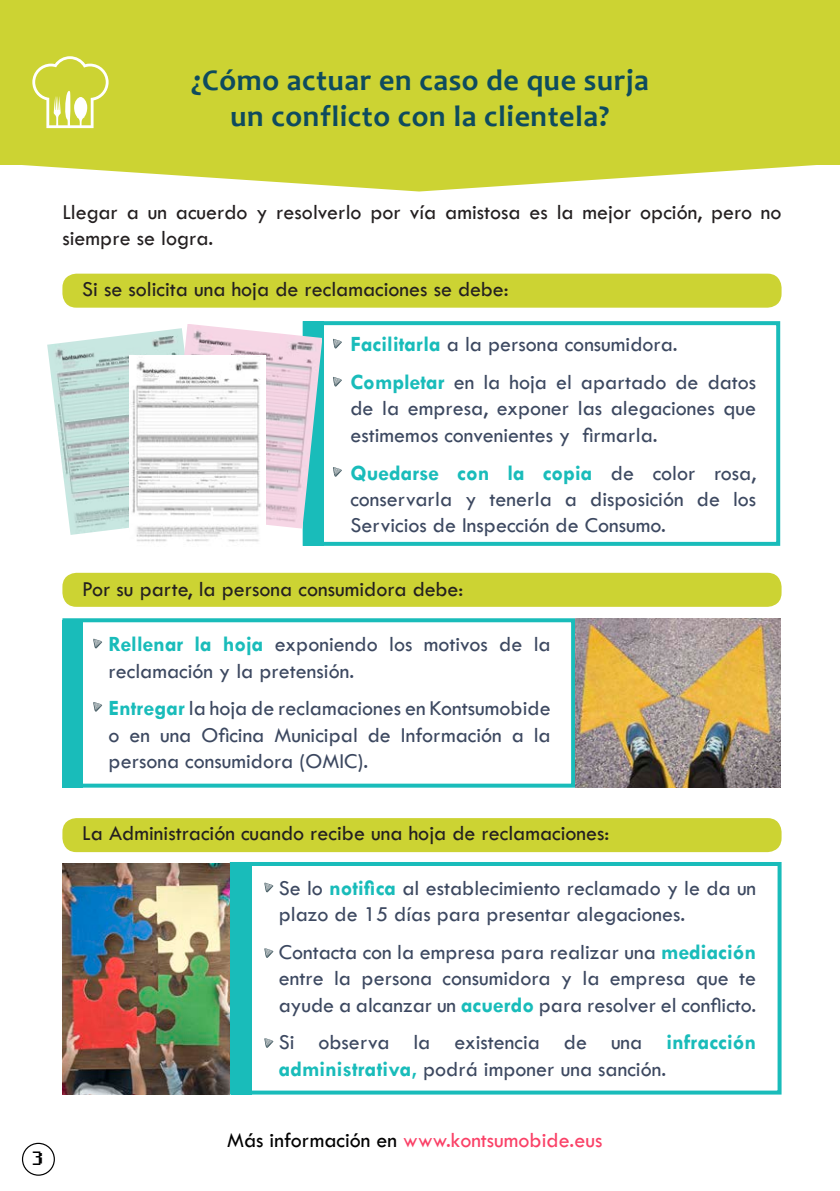
<style>
.page{position:relative;width:840px;height:1191px;background:#fff}
.page>*{position:absolute;margin:0;border:0;box-sizing:border-box;transform-origin:0 0}
.t1{font:48px "Game Over";color:#000001}
.t2{font:700 30px/36px "Candara";letter-spacing:.02em;color:#0e4b5e;text-align:center}
.t3{font:22px/26.4px "Tw Cen";color:#3c4860;text-align:justify}
.t4{font:22px/26.4px "Tw Cen";color:#231f20}
.t5{font:22px "Tw Cen";color:#fa4066}
.s1{font-weight:700;color:#19bcba}
.s2{color:#000001}
</style>
<div class="page">
<div style="left:302px;top:321px;width:477px;height:225px;border:4px solid #19bcba"></div>
<div style="left:62px;top:618px;width:512px;height:169px;border:4px solid #19bcba"></div>
<div style="left:230px;top:862px;width:551px;height:232px;border:4px solid #19bcba"></div>
<div style="left:0;top:0;width:839px;height:164px;background:#ccd333"></div>
<svg style="left:0;top:79px;width:839px;height:112px"></svg>
<div style="left:62px;top:274px;width:719px;height:34px;background:#ccd333;border-radius:14px"></div>
<div style="left:62px;top:573px;width:719px;height:34px;background:#ccd333;border-radius:14px"></div>
<div style="left:62px;top:818px;width:719px;height:34px;background:#ccd333;border-radius:14px"></div>
<svg style="left:93px;top:638px;width:9px;height:10px"></svg>
<svg style="left:93px;top:702px;width:9px;height:9px"></svg>
<svg style="left:264px;top:882px;width:9px;height:10px"></svg>
<svg style="left:264px;top:948px;width:9px;height:10px"></svg>
<svg style="left:264px;top:1038px;width:9px;height:10px"></svg>
<img style="left:574px;top:618px;width:205px;height:169px">
<div style="left:22px;top:1142px;width:33px;height:33px;border:1px solid #000001;border-radius:50%"></div>
<img style="left:62px;top:863px;width:168px;height:231px">
<svg style="left:333px;top:339px;width:8px;height:9px"></svg>
<svg style="left:333px;top:377px;width:8px;height:10px"></svg>
<svg style="left:333px;top:467px;width:8px;height:10px"></svg>
<svg style="left:32px;top:56px;width:76px;height:72px"></svg>
<div style="left:302px;top:321px;width:21px;height:225px;background:#19bcba"></div>
<div style="left:62px;top:620px;width:21px;height:167px;background:#19bcba"></div>
<div style="left:231px;top:863px;width:21px;height:231px;background:#19bcba"></div>
<img style="left:47px;top:330px;width:120px;height:205px">
<img style="left:167px;top:324px;width:155px;height:204px">
<img style="left:129px;top:355px;width:136px;height:187px">
<p class="t2" style="left:191px;top:62px;width:459px">¿Cómo actuar en caso de que surja un conflicto con la clientela?</p>
<p class="t4" style="left:62px;top:198px;width:720px">Llegar a un acuerdo y resolverlo por vía amistosa es la mejor opción, pero no siempre se logra.</p>
<p class="t4" style="left:82px;top:276px;width:428px">Si se solicita una hoja de reclamaciones se debe:</p>
<p class="t3" style="left:350px;top:331px;width:328px"><span class="s1">Facilitarla</span> a la persona consumidora.</p>
<p class="t3" style="left:350px;top:369px;width:407px"><span class="s1">Completar</span> en la hoja el apartado de datos de la empresa, exponer las alegaciones que estimemos convenientes y firmarla.</p>
<p class="t3" style="left:350px;top:459px;width:407px"><span class="s1">Quedarse con la copia</span> de color rosa, conservarla y tenerla a disposición de los Servicios de Inspección de Consumo.</p>
<p class="t4" style="left:82px;top:576px;width:382px">Por su parte, la persona consumidora debe:</p>
<p class="t3" style="left:108px;top:631px;width:443px"><span class="s1">Rellenar la hoja</span> exponiendo los motivos de la reclamación y la pretensión.</p>
<p class="t3" style="left:108px;top:695px;width:443px"><span class="s1">Entregar</span> la hoja de reclamaciones en Kontsumobide o en una Oficina Municipal de Información a la persona consumidora (OMIC).</p>
<p class="t1" style="left:31px;top:1120px;width:12px">3</p>
<p class="t4" style="left:82px;top:820px;width:528px">La Administración cuando recibe una hoja de reclamaciones:</p>
<p class="t3" style="left:278px;top:874px;width:479px">Se lo <span class="s1">notifica</span> al establecimiento reclamado y le da un plazo de 15 días para presentar alegaciones.</p>
<p class="t3" style="left:278px;top:938px;width:479px">Contacta con la empresa para realizar una <span class="s1">mediación </span>entre la persona consumidora y la empresa que te ayude a alcanzar un <span class="s1">acuerdo</span> para resolver el conflicto.</p>
<p class="t3" style="left:278px;top:1029px;width:479px">Si observa la existencia de una <span class="s1">infracción administrativa,</span> podrá imponer una sanción.</p>
<p class="t5" style="left:227px;top:1127px;width:376px"><span class="s2">Más información en</span> www.kontsumobide.eus</p>
</div>
